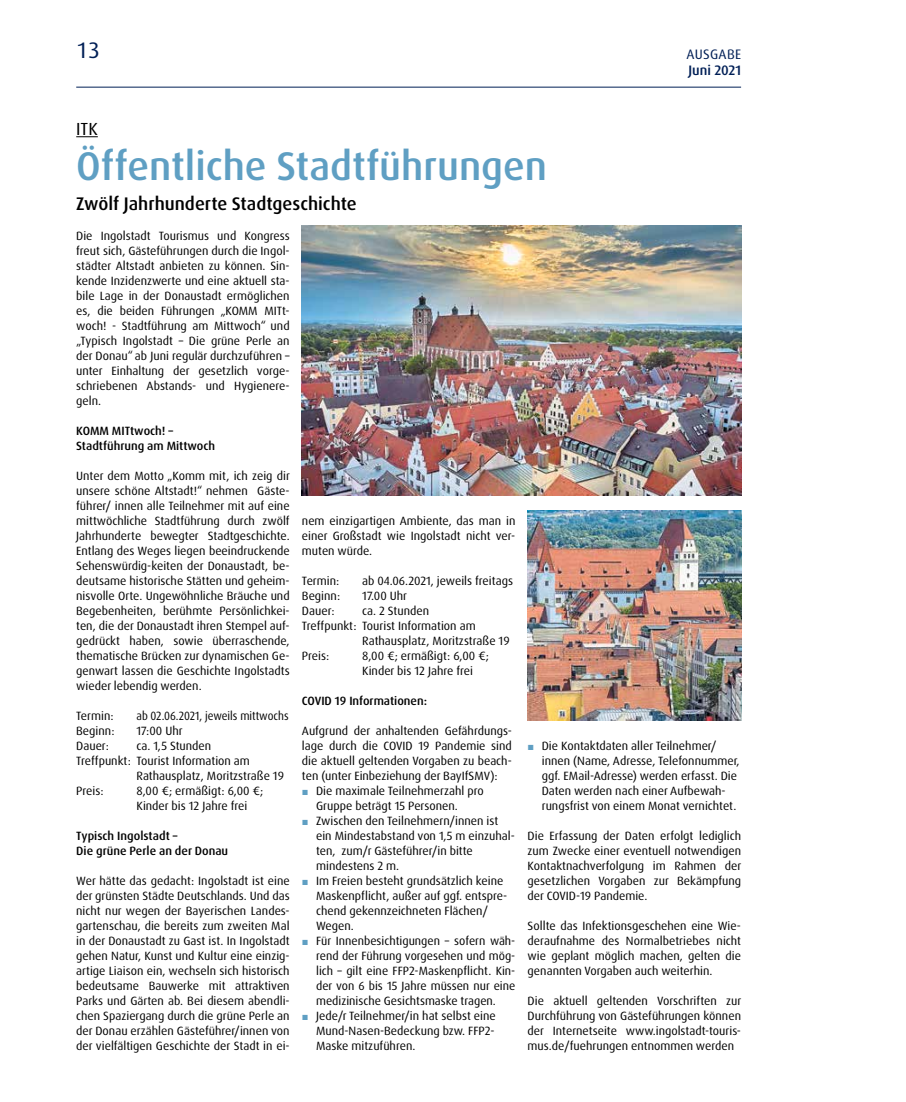
<style>
.page{position:relative;width:906px;height:1102px;background:#fff}
.page>*{position:absolute;margin:0;border:0;box-sizing:border-box;transform-origin:0 0}
.t1{font:500 40px "Dax Pro";color:#5f9fc3}
.t2{font:22.5px "Dax Pro";color:#001f56}
.t3{font:500 18.25px "Dax Pro";color:#000}
.t4{font:17.5px "Dax Pro";color:#000}
.t5{font:500 13.75px "Dax Pro";color:#001f56}
.t6{font:13.75px "Dax Pro";letter-spacing:.02em;color:#001f56}
.t7{font:12px/15px "Dax Pro";color:#000;text-align:justify}
.t8{font:500 12px/15px "Dax Pro";color:#000}
.t9{font:12px "Dax Pro";color:#000;scale:.92 1}
.s1{color:#5f9fc3}
</style>
<div class="page">
<hr style="left:76px;top:87px;width:665px;height:1px;background:#001f56">
<svg style="left:76px;top:136px;width:22px;height:1px"></svg>
<img style="left:302px;top:225px;width:439px;height:270px">
<img style="left:527px;top:510px;width:214px;height:210px">
<h2 class="t2" style="left:76px;top:36px;width:25px">13</h2>
<p class="t6" style="left:686px;top:45px;width:56px">AUSGABE</p>
<p class="t5" style="left:688px;top:61px;width:54px">Juni 2021</p>
<h3 class="t4" style="left:76px;top:118px;width:23px">ITK</h3>
<h1 class="t1" style="left:76px;top:140px;width:472px">Öffentliche Stadtführungen</h1>
<h3 class="t3" style="left:76px;top:192px;width:282px">Zwölf Jahrhunderte Stadtgeschichte</h3>
<p class="t7" style="left:76px;top:228px;width:215px">Die Ingolstadt Tourismus und Kongress freut sich, Gästeführungen durch die Ingol&shy;städter Altstadt anbieten zu können. Sin&shy;kende Inzidenzwerte und eine aktuell sta&shy;bile Lage in der Donaustadt ermöglichen es, die beiden Führungen „KOMM MITt&shy;woch! - Stadtführung am Mittwoch“ und „Typisch Ingolstadt – Die grüne Perle an der Donau“ ab Juni regulär durchzuführen – unter Einhaltung der gesetzlich vorge&shy;schriebenen Abstands- und Hygienere&shy;geln.</p>
<p class="t8" style="left:76px;top:423px;width:140px">KOMM MITtwoch! –<br>Stadtführung am Mittwoch</p>
<p class="t7" style="left:76px;top:468px;width:215px">Unter dem Motto „Komm mit, ich zeig dir unsere schöne Altstadt!“ nehmen Gäste&shy;führer/ innen alle Teilnehmer mit auf eine mittwöchliche Stadtführung durch zwölf Jahrhunderte bewegter Stadtgeschichte.<br>Entlang des Weges liegen beeindruckende Sehenswürdig-keiten der Donaustadt, be&shy;deutsame historische Stätten und geheim&shy;nisvolle Orte. Ungewöhnliche Bräuche und Begebenheiten, berühmte Persönlichkei&shy;ten, die der Donaustadt ihren Stempel auf&shy;gedrückt haben, sowie überraschende, thematische Brücken zur dynamischen Ge&shy;genwart lassen die Geschichte Ingolstadts wieder lebendig werden.</p>
<p class="t7" style="left:76px;top:708px;width:39px">Termin:</p>
<p class="t9" style="left:136px;top:708px;width:167px">ab 02.06.2021, jeweils mittwochs</p>
<p class="t7" style="left:76px;top:723px;width:40px">Beginn:</p>
<p class="t7" style="left:136px;top:723px;width:48px">17:00 Uhr</p>
<p class="t7" style="left:76px;top:738px;width:34px">Dauer:</p>
<p class="t7" style="left:136px;top:738px;width:76px">ca. 1,5 Stunden</p>
<p class="t7" style="left:76px;top:753px;width:175px">Treffpunkt: Tourist Information am</p>
<p class="t7" style="left:136px;top:768px;width:149px">Rathausplatz, Moritzstraße 19</p>
<p class="t7" style="left:76px;top:783px;width:29px">Preis:</p>
<p class="t7" style="left:136px;top:783px;width:128px">8,00 €; ermäßigt: 6,00 €;<br>Kinder bis 12 Jahre frei</p>
<p class="t8" style="left:76px;top:828px;width:153px">Typisch Ingolstadt –<br>Die grüne Perle an der Donau</p>
<p class="t7" style="left:76px;top:873px;width:215px">Wer hätte das gedacht: Ingolstadt ist eine der grünsten Städte Deutschlands. Und das nicht nur wegen der Bayerischen Landes&shy;gartenschau, die bereits zum zweiten Mal in der Donaustadt zu Gast ist. In Ingolstadt gehen Natur, Kunst und Kultur eine einzig&shy;artige Liaison ein, wechseln sich historisch bedeutsame Bauwerke mit attraktiven Parks und Gärten ab. Bei diesem abendli&shy;chen Spaziergang durch die grüne Perle an der Donau erzählen Gästeführer/innen von der vielfältigen Geschichte der Stadt in ei-</p>
<p class="t7" style="left:302px;top:513px;width:215px">nem einzigartigen Ambiente, das man in einer Großstadt wie Ingolstadt nicht ver&shy;muten würde.</p>
<p class="t7" style="left:302px;top:573px;width:39px">Termin:</p>
<p class="t7" style="left:362px;top:573px;width:152px">ab 04.06.2021, jeweils freitags</p>
<p class="t7" style="left:302px;top:588px;width:40px">Beginn:</p>
<p class="t7" style="left:362px;top:588px;width:46px">17.00 Uhr</p>
<p class="t7" style="left:302px;top:603px;width:34px">Dauer:</p>
<p class="t7" style="left:362px;top:603px;width:68px">ca. 2 Stunden</p>
<p class="t7" style="left:302px;top:618px;width:175px">Treffpunkt: Tourist Information am</p>
<p class="t7" style="left:362px;top:633px;width:149px">Rathausplatz, Moritzstraße 19</p>
<p class="t7" style="left:302px;top:648px;width:29px">Preis:</p>
<p class="t7" style="left:362px;top:648px;width:128px">8,00 €; ermäßigt: 6,00 €;<br>Kinder bis 12 Jahre frei</p>
<p class="t8" style="left:302px;top:693px;width:127px">COVID 19 Informationen:</p>
<p class="t7" style="left:302px;top:723px;width:211px">Aufgrund der anhaltenden Gefährdungs&shy;lage durch die COVID 19 Pandemie sind die aktuell geltenden Vorgaben zu beach&shy;ten (unter Einbeziehung der BayIfSMV):</p>
<p class="t7" style="left:316px;top:783px;width:169px;text-indent:-14px"><span class="s1">▪</span> Die maximale Teilnehmerzahl pro<br>Gruppe beträgt 15 Personen.</p>
<p class="t7" style="left:316px;top:813px;width:200px;text-align:left;text-indent:-14px"><span class="s1">▪</span> Zwischen den Teilnehmern/innen ist ein Mindestabstand von 1,5 m einzuhal&shy;ten, zum/r Gästeführer/in bitte mindestens 2 m.</p>
<p class="t7" style="left:316px;top:873px;width:193px;text-align:left;text-indent:-14px"><span class="s1">▪</span> Im Freien besteht grundsätzlich keine<br>Maskenpflicht, außer auf ggf. entspre&shy;chend gekennzeichneten Flächen/<br>Wegen.</p>
<p class="t7" style="left:316px;top:933px;width:201px;text-indent:-14px"><span class="s1">▪</span> Für Innenbesichtigungen – sofern wäh&shy;rend der Führung vorgesehen und mög&shy;lich – gilt eine FFP2-Maskenpflicht. Kin&shy;der von 6 bis 15 Jahre müssen nur eine medizinische Gesichtsmaske tragen.</p>
<p class="t7" style="left:316px;top:1008px;width:181px;text-indent:-14px"><span class="s1">▪</span> Jede/r Teilnehmer/in hat selbst eine Mund-Nasen-Bedeckung bzw. FFP2- Maske mitzuführen.</p>
<p class="t7" style="left:541px;top:738px;width:199px;text-align:left;text-indent:-14px"><span class="s1">▪</span> Die Kontaktdaten aller Teilnehmer/ innen (Name, Adresse, Telefonnummer, ggf. EMail-Adresse) werden erfasst. Die Daten werden nach einer Aufbewah&shy;rungsfrist von einem Monat vernichtet.</p>
<p class="t7" style="left:527px;top:828px;width:215px">Die Erfassung der Daten erfolgt lediglich zum Zwecke einer eventuell notwendigen Kontaktnachverfolgung im Rahmen der gesetzlichen Vorgaben zur Bekämpfung der COVID-19 Pandemie.</p>
<p class="t7" style="left:527px;top:918px;width:215px">Sollte das Infektionsgeschehen eine Wie&shy;deraufnahme des Normalbetriebes nicht wie geplant möglich machen, gelten die genannten Vorgaben auch weiterhin.</p>
<p class="t7" style="left:527px;top:993px;width:215px">Die aktuell geltenden Vorschriften zur Durchführung von Gästeführungen können der Internetseite www.ingolstadt-touris&shy;mus.de/fuehrungen entnommen werden</p>
</div>
